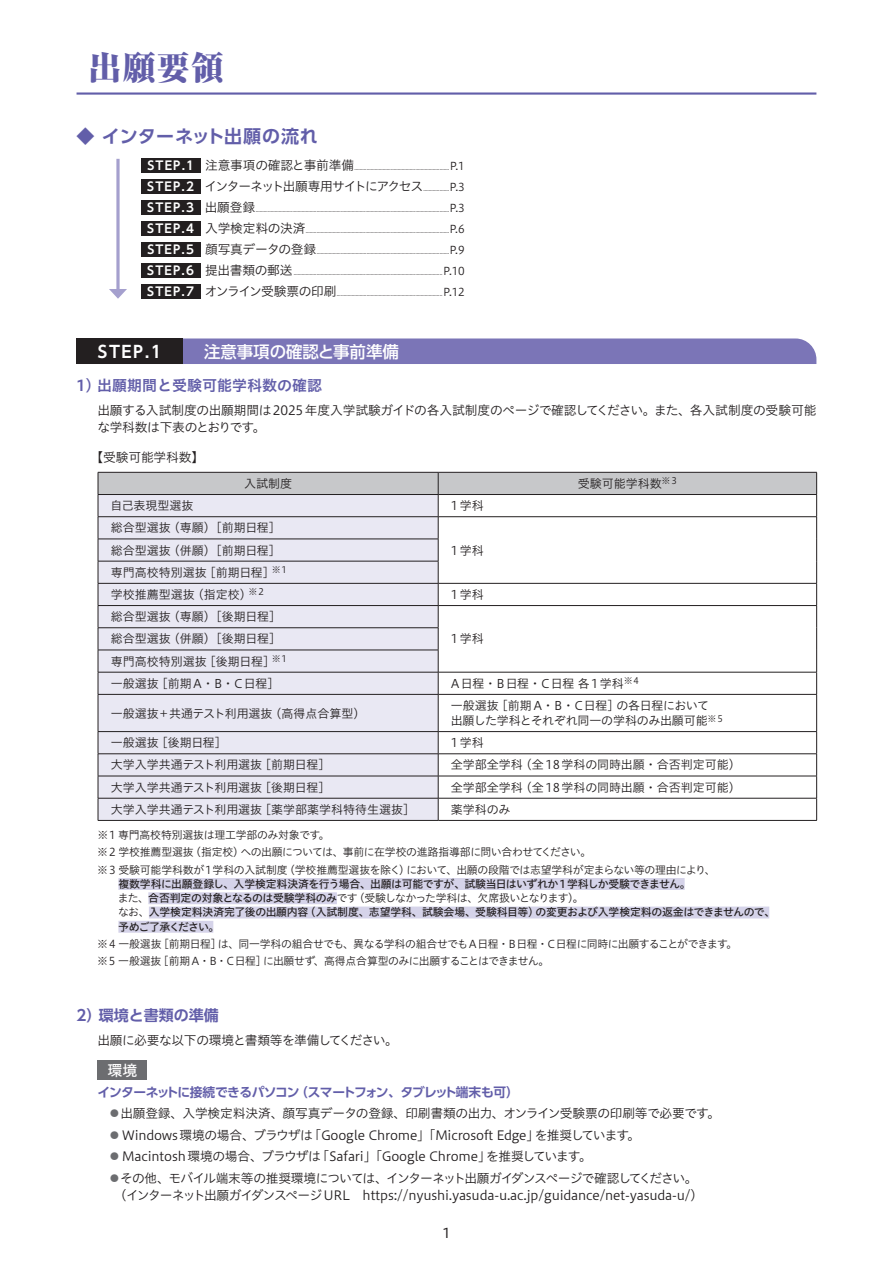
<style>
.page{position:relative;width:893px;height:1263px;background:#fff}
.page>*{position:absolute;margin:0;border:0;box-sizing:border-box;transform-origin:0 0}
.t1{font:800 expanded 33px "Ryumin Pro";color:#625ea9}
.t2{font:700 18px "UD Shin Go Pro De";letter-spacing:.025em;color:#625ea9}
.t3{font:500 16.5px "UD Shin Go Pro";letter-spacing:-.005em;color:#fff}
.t4{font:700 16.5px "UD Shin Go Pro De";color:#fff}
.t5{font:15px "Hiragino UD Sans Std N W6";color:#625ea9}
.t6{font:700 15px "UD Shin Go Pro De";color:#625ea9}
.t7{font:15px "Hiragino UD Sans Std N W5";color:#fff}
.t8{font:13.5px "Hiragino UD Sans Std W4";color:#231f20}
.t9{font:12.75px/21.5px "Hiragino UD Sans Std N W3";letter-spacing:-.025em;color:#231f20}
.t10{font:700 12.75px "UD Shin Go Pro De";letter-spacing:-.06em;color:#625ea9}
.t11{font:12.75px "Hiragino UD Sans Std N W3";letter-spacing:-.11em;color:#231f20}
.t12{font:12.75px "Hiragino UD Sans Std N W3";letter-spacing:-.045em;color:#231f20}
.t13{font:12px/22.2px "Hiragino UD Sans Std N W3";color:#231f20}
.t14{font:700 12px/21px "UD Shin Go Pro De";letter-spacing:.09em;color:#fff;text-align:justify}
.t15{font:12px "Hiragino UD Sans Std N W3";letter-spacing:.09em;color:#231f20}
.t16{font:10.8px/17.4px "Hiragino UD Sans Std N W3";letter-spacing:-.03em;color:#231f20}
.t17{font:10.8px/14.2px "Hiragino UD Sans Std N W5";letter-spacing:-.025em;color:#231f20}
.t18{font:10.8px "Hiragino UD Sans Std N W3";letter-spacing:-.08em;color:#231f20}
.t19{font:5.1px "Hiragino UD Sans Std N W3";color:#231f20}
.s1{font-size:10.8px}
.s2{font-family:"Hiragino UD Sans Std N W5"}
.s3{font-family:"Hiragino UD Sans Std N W3"}
.s4{font-family:"UD Shin Go Pro De";font-weight:700;color:#6c6d70}
</style>
<div class="page">
<hr style="left:77px;top:92px;width:739px;height:3px;background:#625ea9">
<div style="left:183px;top:338px;width:633px;height:26px;background:#7b75b7"></div>
<div style="left:118px;top:878px;width:567px;height:12px;background:#d5d3e9"></div>
<div style="left:148px;top:892px;width:189px;height:12px;background:#d5d3e9"></div>
<div style="left:149px;top:906px;width:620px;height:12px;background:#d5d3e9"></div>
<div style="left:118px;top:921px;width:95px;height:12px;background:#d5d3e9"></div>
<div style="left:99px;top:695px;width:339px;height:125px;background:#e9e8f3"></div>
<hr style="left:98px;top:798px;width:340px;height:1px;background:#231f20">
<hr style="left:438px;top:798px;width:379px;height:1px;background:#231f20">
<hr style="left:438px;top:820px;width:379px;height:1px;background:#231f20">
<hr style="left:98px;top:820px;width:340px;height:1px;background:#231f20">
<svg style="left:98px;top:472px;width:719px;height:222px"></svg>
<hr style="left:98px;top:694px;width:340px;height:1px;background:#231f20">
<hr style="left:98px;top:695px;width:1px;height:36px;background:#231f20">
<hr style="left:438px;top:694px;width:379px;height:1px;background:#231f20">
<hr style="left:438px;top:695px;width:1px;height:36px;background:#231f20">
<hr style="left:816px;top:695px;width:1px;height:36px;background:#231f20">
<hr style="left:98px;top:731px;width:340px;height:1px;background:#231f20">
<hr style="left:438px;top:731px;width:379px;height:1px;background:#231f20">
<hr style="left:98px;top:753px;width:340px;height:1px;background:#231f20">
<hr style="left:438px;top:753px;width:379px;height:1px;background:#231f20">
<hr style="left:98px;top:776px;width:340px;height:1px;background:#231f20">
<svg style="left:98px;top:732px;width:1px;height:88px"></svg>
<hr style="left:438px;top:776px;width:379px;height:1px;background:#231f20">
<svg style="left:438px;top:732px;width:1px;height:88px"></svg>
<svg style="left:816px;top:732px;width:1px;height:88px"></svg>
<div style="left:98px;top:1061px;width:49px;height:19px;background:#6c6d70"></div>
<div style="left:77px;top:338px;width:106px;height:26px;background:#231f20"></div>
<div style="left:141px;top:158px;width:59px;height:15px;background:#231f20"></div>
<div style="left:141px;top:179px;width:59px;height:15px;background:#231f20"></div>
<div style="left:141px;top:200px;width:59px;height:15px;background:#231f20"></div>
<div style="left:141px;top:221px;width:59px;height:15px;background:#231f20"></div>
<div style="left:141px;top:242px;width:59px;height:15px;background:#231f20"></div>
<div style="left:141px;top:263px;width:59px;height:15px;background:#231f20"></div>
<div style="left:141px;top:284px;width:59px;height:15px;background:#231f20"></div>
<svg style="left:116px;top:159px;width:4px;height:130px"></svg>
<svg style="left:109px;top:289px;width:18px;height:10px"></svg>
<h1 class="t1" style="left:89px;top:42px;width:137px">出願要領</h1>
<h2 class="t2" style="left:77px;top:122px;width:243px">◆ インターネット出願の流れ</h2>
<h3 class="t14" style="left:147px;top:155px;width:48px">STEP.1<br>STEP.2<br>STEP.3<br>STEP.4<br>STEP.5<br>STEP.6<br>STEP.7</h3>
<h3 class="t9" style="left:205px;top:153px;width:151px">注意事項の確認と事前準備</h3>
<p class="t19" style="left:354px;top:164px;width:112px">......................................................................<span class="s1">P.1</span></p>
<h3 class="t11" style="left:205px;top:176px;width:220px">インターネット出願専用サイトにアクセス</h3>
<p class="t19" style="left:423px;top:185px;width:43px">...................<span class="s1">P.3</span></p>
<h3 class="t9" style="left:205px;top:195px;width:52px">出願登録</h3>
<p class="t19" style="left:256px;top:206px;width:210px">...............................................................................................................................................<span class="s1">P.3</span></p>
<h3 class="t9" style="left:205px;top:216px;width:102px">入学検定料の決済</h3>
<p class="t19" style="left:306px;top:227px;width:160px">..........................................................................................................<span class="s1">P.6</span></p>
<h3 class="t9" style="left:205px;top:237px;width:113px">顔写真データの登録</h3>
<p class="t19" style="left:317px;top:248px;width:149px">..................................................................................................<span class="s1">P.9</span></p>
<h3 class="t9" style="left:205px;top:258px;width:89px">提出書類の郵送</h3>
<p class="t19" style="left:294px;top:269px;width:172px">.............................................................................................................. <span class="s1">P.10</span></p>
<h3 class="t12" style="left:205px;top:281px;width:133px">オンライン受験票の印刷</h3>
<p class="t19" style="left:337px;top:290px;width:129px">.............................................................................. <span class="s1">P.12</span></p>
<h3 class="t3" style="left:204px;top:338px;width:196px">注意事項の確認と事前準備</h3>
<h3 class="t5" style="left:77px;top:374px;width:247px">1）出願期間と受験可能学科数の確認</h3>
<h3 class="t9" style="left:97px;top:401px;width:721px;line-height:17.2px">出願する入試制度の出願期間は2025年度入学試験ガイドの各入試制度のページで確認してください。また、各入試制度の受験可能な学科数は下表のとおりです。</h3>
<h3 class="t9" style="left:91px;top:446px;width:115px">【受験可能学科数】</h3>
<h3 class="t13" style="left:244px;top:472px;width:49px">入試制度</h3>
<h3 class="t13" style="left:578px;top:472px;width:101px">受験可能学科数<sup>※3</sup></h3>
<h3 class="t13" style="left:110px;top:494px;width:85px">自己表現型選抜</h3>
<h3 class="t13" style="left:451px;top:494px;width:34px">1学科</h3>
<h3 class="t13" style="left:111px;top:516px;width:172px">総合型選抜（専願）［前期日程］総合型選抜（併願）［前期日程］</h3>
<h3 class="t4" style="left:98px;top:338px;width:65px">STEP.1</h3>
<h3 class="t13" style="left:451px;top:538px;width:34px">1学科</h3>
<h3 class="t13" style="left:111px;top:560px;width:178px">専門高校特別選抜［前期日程］<sup>※1</sup>学校推薦型選抜（指定校）<sup>※2</sup></h3>
<h3 class="t13" style="left:111px;top:605px;width:172px">総合型選抜（専願）［後期日程］総合型選抜（併願）［後期日程］</h3>
<h3 class="t13" style="left:111px;top:649px;width:178px">専門高校特別選抜［後期日程］<sup>※1</sup>一般選抜［前期A・B・C日程］</h3>
<h3 class="t13" style="left:451px;top:583px;width:34px">1学科</h3>
<h3 class="t13" style="left:451px;top:627px;width:34px">1学科</h3>
<h3 class="t15" style="left:451px;top:674px;width:190px">A日程・B日程・C日程各1学科<sup>※4</sup></h3>
<h3 class="t13" style="left:111px;top:701px;width:256px">一般選抜+共通テスト利用選抜（高得点合算型）</h3>
<h3 class="t13" style="left:451px;top:697px;width:274px;line-height:15px">一般選抜［前期A・B・C日程］の各日程において出願した学科とそれぞれ同一の学科のみ出願可能<sup>※5</sup></h3>
<h3 class="t13" style="left:111px;top:731px;width:118px">一般選抜［後期日程］</h3>
<h3 class="t13" style="left:451px;top:731px;width:34px">1学科</h3>
<h3 class="t13" style="left:111px;top:753px;width:221px">大学入学共通テスト利用選抜［前期日程］</h3>
<h3 class="t13" style="left:451px;top:753px;width:291px">全学部全学科（全18学科の同時出願・合否判定可能）</h3>
<h3 class="t13" style="left:111px;top:775px;width:221px">大学入学共通テスト利用選抜［後期日程］</h3>
<h3 class="t13" style="left:451px;top:775px;width:291px">全学部全学科（全18学科の同時出願・合否判定可能）</h3>
<h3 class="t13" style="left:111px;top:797px;width:306px">大学入学共通テスト利用選抜［薬学部薬学科特待生選抜］</h3>
<h3 class="t13" style="left:451px;top:797px;width:61px">薬学科のみ</h3>
<h3 class="t16" style="left:97px;top:825px;width:620px">※1 専門高校特別選抜は理工学部のみ対象です。<br>※2 学校推薦型選抜（指定校）への出願については、事前に在学校の進路指導部に問い合わせてください。<br>※3 受験可能学科数が１学科の入試制度（学校推薦型選抜を除く）において、出願の段階では志望学科が定まらない等の理由により、</h3>
<h3 class="t17" style="left:118px;top:876px;width:574px">複数学科に出願登録し、入学検定料決済を行う場合、出願は可能ですが、試験当日はいずれか1学科しか受験できません。</h3>
<h3 class="t18" style="left:118px;top:890px;width:467px">また、<span class="s2">合否判定の対象となるのは受験学科のみ</span>です（受験しなかった学科は、欠席扱いとなります）。</h3>
<h3 class="t17" style="left:118px;top:904px;width:659px"><span class="s3">なお、</span>入学検定料決済完了後の出願内容（入試制度、志望学科、試験会場、受験科目等）の変更および入学検定料の返金はできませんので、予めご了承ください。</h3>
<h3 class="t16" style="left:97px;top:935px;width:641px">※4 一般選抜［前期日程］は、同一学科の組合せでも、異なる学科の組合せでもA日程・B日程・C日程に同時に出願することができます。※5 一般選抜［前期 A・B・C日程］に出願せず、高得点合算型のみに出願することはできません。</h3>
<h3 class="t6" style="left:77px;top:1003px;width:144px">2）環境と書類の準備</h3>
<h3 class="t9" style="left:97px;top:1029px;width:302px">出願に必要な以下の環境と書類等を準備してください。</h3>
<h3 class="t7" style="left:107px;top:1059px;width:31px">環境</h3>
<h3 class="t10" style="left:97px;top:1081px;width:423px">インターネットに接続できるパソコン（スマートフォン、タブレット端末も可）</h3>
<p class="t9" style="left:108px;top:1102px;width:613px"><span class="s4">◦</span>出願登録、入学検定料決済、顔写真データの登録、印刷書類の出力、オンライン受験票の印刷等で必要です。<span class="s4">◦</span>Windows環境の場合、ブラウザは「Google Chrome」「Microsoft Edge」を推奨しています。<span class="s4">◦</span>Macintosh環境の場合、ブラウザは「Safari」「Google Chrome」を推奨しています。<br><span class="s4">◦</span>その他、モバイル端末等の推奨環境については、インターネット出願ガイダンスページで確認してください。</p>
<h3 class="t9" style="left:108px;top:1183px;width:596px">　（インターネット出願ガイダンスページURL　https://nyushi.yasuda-u.ac.jp/guidance/net-yasuda-u/）</h3>
<h3 class="t8" style="left:442px;top:1223px;width:10px">1</h3>
</div>
